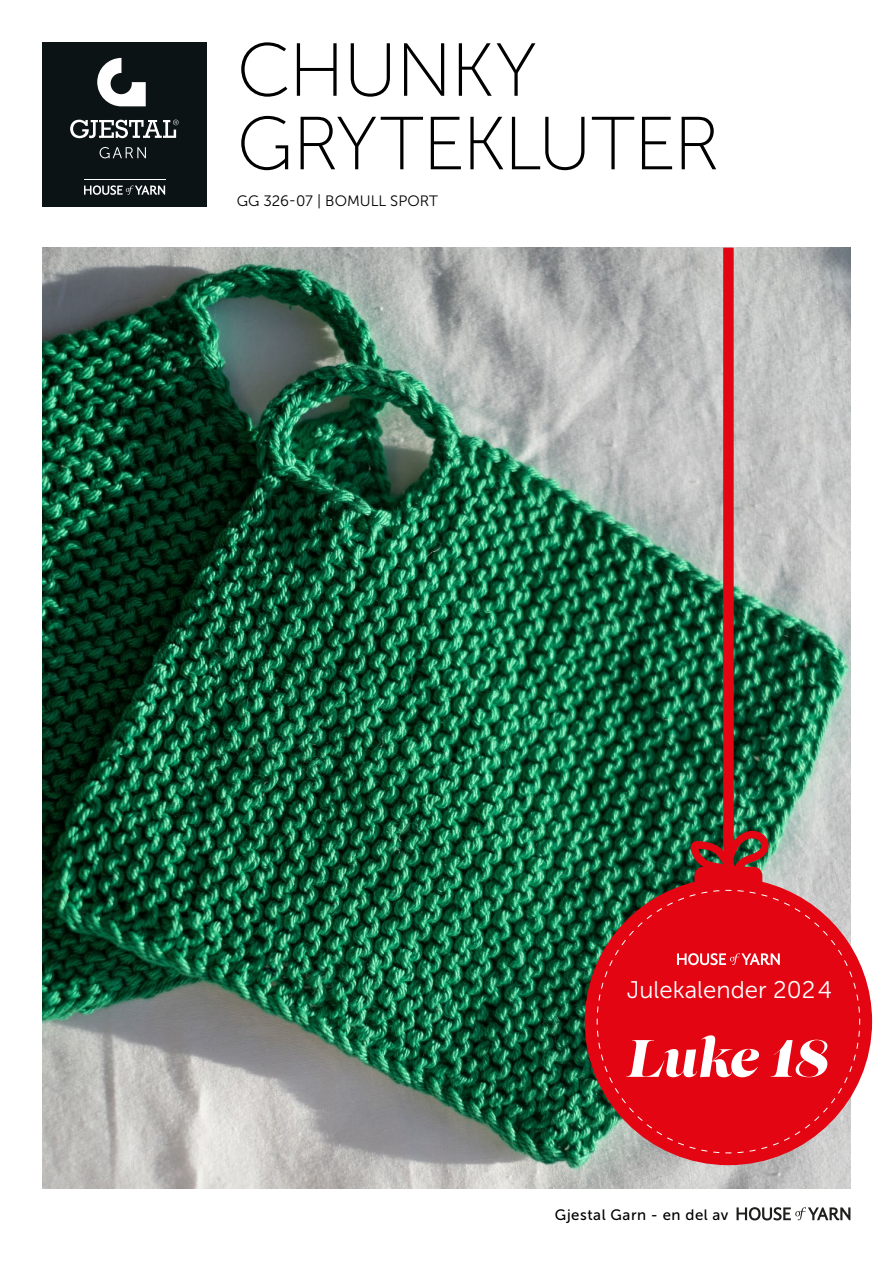
<style>
.page{position:relative;width:893px;height:1263px;background:#fff}
.page>*{position:absolute;margin:0;border:0;box-sizing:border-box;transform-origin:0 0}
.t1{font:75px "Museo Sans 100";letter-spacing:-.02em;color:#000}
.t2{font:italic 52.5px "Lust";letter-spacing:-.01em;color:#fff}
.t3{font:24px "Museo Sans 300";color:#fff}
.t4{font:15px "Museo Sans 300";color:#000}
.t5{font:15px "Museo Sans 500";letter-spacing:.035em;color:#000}
</style>
<div class="page">
<svg style="left:736px;top:1207px;width:114px;height:13px"></svg>
<div style="left:43px;top:43px;width:164px;height:164px;background:#0c1314"></div>
<hr style="left:84px;top:179px;width:81px;height:1px;background:#fff">
<svg style="left:97px;top:58px;width:49px;height:48px"></svg>
<svg style="left:100px;top:147px;width:46px;height:11px"></svg>
<svg style="left:70px;top:120px;width:109px;height:18px"></svg>
<svg style="left:84px;top:185px;width:81px;height:10px"></svg>
<img style="left:43px;top:248px;width:807px;height:940px">
<svg style="left:585px;top:248px;width:287px;height:917px;background:#899b8f"></svg>
<svg style="left:596px;top:1017px;width:265px;height:137px;background:#dc1c26"></svg>
<svg style="left:596px;top:889px;width:265px;height:128px;background:#d61e27"></svg>
<svg style="left:690px;top:830px;width:80px;height:45px;background:#8c352d"></svg>
<p class="t1" style="left:237px;top:30px;width:302px">CHUNKY</p>
<p class="t1" style="left:237px;top:104px;width:485px">GRYTEKLUTER</p>
<p class="t4" style="left:237px;top:193px;width:203px">GG 326-07 | BOMULL SPORT</p>
<h3 class="t3" style="left:627px;top:976px;width:207px">Julekalender 2024</h3>
<p class="t2" style="left:628px;top:1025px;width:203px">Luke 18</p>
<p class="t5" style="left:555px;top:1207px;width:175px">Gjestal Garn - en del av</p>
</div>
